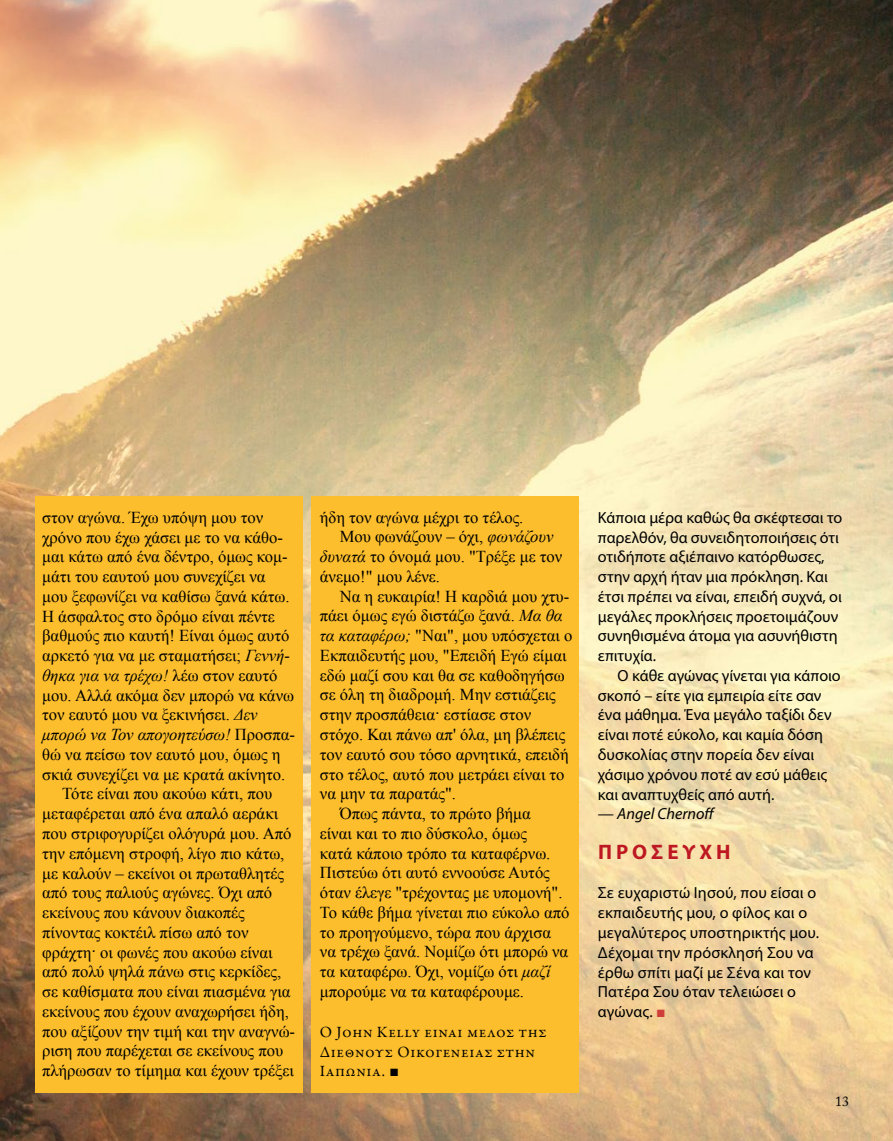
<style>
.page{position:relative;width:893px;height:1141px;background:#fff}
.page>*{position:absolute;margin:0;border:0;box-sizing:border-box;transform-origin:0 0}
.t1{font:700 21px "Myriad Pro";letter-spacing:.19em;color:#be1823}
.t2{font:16.62px "Times New Roman";color:#000}
.t3{font:italic 16.62px "Times New Roman";letter-spacing:-.005em;color:#000}
.t4{font:16.1px/19.8px "Myriad Pro";color:#000}
.t5{font:italic 16.1px "Myriad Pro";color:#000}
.t6{font:15.75px/19.8px "Garamond Premr Pro";letter-spacing:.04em;color:#000}
.t7{font:14px "Adobe Caslon Pro";color:#000}
.s1{font-style:italic}
.s2{font-style:normal}
.s3{font-family:"Arial"}
.s4{font-family:"Arial";font-size:15.75px;color:#cf3e39}
</style>
<div class="page">
<img style="left:0;top:0;width:893px;height:1141px">
<div style="left:35px;top:496px;width:268px;height:596px;background:#fcbe2c"></div>
<div style="left:311px;top:496px;width:268px;height:596px;background:#fcbe2c"></div>
<p class="t2" style="left:42px;top:506px;width:223px">στον αγώνα. Έχω υπόψη μου τον</p>
<p class="t2" style="left:42px;top:526px;width:242px">χρόνο που έχω χάσει με το να κάθο-</p>
<p class="t2" style="left:42px;top:546px;width:247px">μαι κάτω από ένα δέντρο, όμως κομ-</p>
<p class="t2" style="left:42px;top:565px;width:225px">μάτι του εαυτού μου συνεχίζει να</p>
<p class="t2" style="left:42px;top:585px;width:249px">μου ξεφωνίζει να καθίσω ξανά κάτω.</p>
<p class="t2" style="left:42px;top:605px;width:234px">Η άσφαλτος στο δρόμο είναι πέντε</p>
<p class="t2" style="left:42px;top:625px;width:249px">βαθμούς πιο καυτή! Είναι όμως αυτό</p>
<p class="t2" style="left:42px;top:644px;width:249px">αρκετό για να με σταματήσει; <span class="s1">Γεννή-</span></p>
<p class="t3" style="left:42px;top:664px;width:237px">θηκα για να τρέχω! <span class="s2">λέω στον εαυτό</span></p>
<p class="t2" style="left:42px;top:684px;width:253px">μου. Αλλά ακόμα δεν μπορώ να κάνω</p>
<p class="t2" style="left:42px;top:704px;width:217px">τον εαυτό μου να ξεκινήσει. <span class="s1">Δεν</span></p>
<p class="t3" style="left:42px;top:723px;width:254px">μπορώ να Τον απογοητεύσω! <span class="s2">Προσπα-</span></p>
<p class="t2" style="left:42px;top:743px;width:240px">θώ να πείσω τον εαυτό μου, όμως η</p>
<p class="t2" style="left:42px;top:763px;width:245px">σκιά συνεχίζει να με κρατά ακίνητο.</p>
<p class="t2" style="left:62px;top:783px;width:212px">Τότε είναι που ακούω κάτι, που</p>
<p class="t2" style="left:42px;top:802px;width:238px">μεταφέρεται από ένα απαλό αεράκι</p>
<p class="t2" style="left:42px;top:822px;width:251px">που στριφογυρίζει ολόγυρά μου. Από</p>
<p class="t2" style="left:42px;top:842px;width:244px">την επόμενη στροφή, λίγο πιο κάτω,</p>
<p class="t2" style="left:42px;top:862px;width:243px">με καλούν – εκείνοι οι πρωταθλητές</p>
<p class="t2" style="left:42px;top:882px;width:232px">από τους παλιούς αγώνες. Όχι από</p>
<p class="t2" style="left:42px;top:901px;width:204px">εκείνους που κάνουν διακοπές</p>
<p class="t2" style="left:42px;top:921px;width:208px">πίνοντας κοκτέιλ πίσω από τον</p>
<p class="t2" style="left:42px;top:941px;width:232px">φράχτη· οι φωνές που ακούω είναι</p>
<p class="t2" style="left:42px;top:961px;width:241px">από πολύ ψηλά πάνω στις κερκίδες,</p>
<p class="t2" style="left:42px;top:980px;width:250px">σε καθίσματα που είναι πιασμένα για</p>
<p class="t2" style="left:42px;top:1000px;width:248px">εκείνους που έχουν αναχωρήσει ήδη,</p>
<p class="t2" style="left:42px;top:1020px;width:255px">που αξίζουν την τιμή και την αναγνώ-</p>
<p class="t2" style="left:42px;top:1040px;width:243px">ριση που παρέχεται σε εκείνους που</p>
<p class="t2" style="left:42px;top:1059px;width:253px">πλήρωσαν το τίμημα και έχουν τρέξει</p>
<p class="t2" style="left:320px;top:506px;width:205px">ήδη τον αγώνα μέχρι το τέλος.</p>
<p class="t2" style="left:340px;top:526px;width:215px">Μου φωνάζουν – όχι, <span class="s1">φωνάζουν</span></p>
<p class="t2" style="left:320px;top:545px;width:244px"><span class="s1">δυνατά</span> το όνομά μου. "Τρέξε με τον</p>
<p class="t2" style="left:320px;top:565px;width:122px">άνεμο!" μου λένε.</p>
<p class="t2" style="left:340px;top:585px;width:231px">Να η ευκαιρία! Η καρδιά μου χτυ-</p>
<p class="t2" style="left:320px;top:605px;width:244px">πάει όμως εγώ διστάζω ξανά. <span class="s1">Μα θα</span></p>
<p class="t2" style="left:320px;top:624px;width:254px"><span class="s1">τα καταφέρω;</span> "Ναι", μου υπόσχεται ο</p>
<p class="t2" style="left:320px;top:644px;width:248px">Εκπαιδευτής μου, "Επειδή Εγώ είμαι</p>
<p class="t2" style="left:320px;top:664px;width:246px">εδώ μαζί σου και θα σε καθοδηγήσω</p>
<p class="t2" style="left:320px;top:684px;width:237px">σε όλη τη διαδρομή. Μην εστιάζεις</p>
<p class="t2" style="left:320px;top:703px;width:213px">στην προσπάθεια· εστίασε στον</p>
<p class="t2" style="left:320px;top:723px;width:247px">στόχο. Και πάνω απ' όλα, μη βλέπεις</p>
<p class="t2" style="left:320px;top:743px;width:250px">τον εαυτό σου τόσο αρνητικά, επειδή</p>
<p class="t2" style="left:320px;top:763px;width:246px">στο τέλος, αυτό που μετράει είναι το</p>
<p class="t2" style="left:320px;top:783px;width:138px">να μην τα παρατάς".</p>
<p class="t2" style="left:340px;top:802px;width:193px">Όπως πάντα, το πρώτο βήμα</p>
<p class="t2" style="left:320px;top:822px;width:209px">είναι και το πιο δύσκολο, όμως</p>
<p class="t2" style="left:320px;top:842px;width:232px">κατά κάποιο τρόπο τα καταφέρνω.</p>
<p class="t2" style="left:320px;top:862px;width:232px">Πιστεύω ότι αυτό εννοούσε Αυτός</p>
<p class="t2" style="left:320px;top:881px;width:244px">όταν έλεγε "τρέχοντας με υπομονή".</p>
<p class="t2" style="left:320px;top:901px;width:251px">Το κάθε βήμα γίνεται πιο εύκολο από</p>
<p class="t2" style="left:320px;top:921px;width:233px">το προηγούμενο, τώρα που άρχισα</p>
<p class="t2" style="left:320px;top:941px;width:250px">να τρέχω ξανά. Νομίζω ότι μπορώ να</p>
<p class="t2" style="left:320px;top:960px;width:232px">τα καταφέρω. Όχι, νομίζω ότι <span class="s1">μαζί</span></p>
<p class="t2" style="left:320px;top:980px;width:206px">μπορούμε να τα καταφέρουμε.</p>
<p class="t6" style="left:320px;top:1022px;width:228px">Ο John Kelly είναι μέλος της<br>Διεθνούς Οικογένειας στην<br>Ιαπωνία. <span class="s3">■</span></p>
<p class="t4" style="left:598px;top:507px;width:246px">Κάποια μέρα καθώς θα σκέφτεσαι το παρελθόν, θα συνειδητοποιήσεις ότι οτιδήποτε αξιέπαινο κατόρθωσες, στην αρχή ήταν μια πρόκληση. Και έτσι πρέπει να είναι, επειδή συχνά, οι μεγάλες προκλήσεις προετοιμάζουν συνηθισμένα άτομα για ασυνήθιστη επιτυχία.</p>
<p class="t4" style="left:598px;top:665px;width:244px;text-indent:20px">Ο κάθε αγώνας γίνεται για κάποιο σκοπό – είτε για εμπειρία είτε σαν ένα μάθημα. Ένα μεγάλο ταξίδι δεν είναι ποτέ εύκολο, και καμία δόση δυσκολίας στην πορεία δεν είναι χάσιμο χρόνου ποτέ αν εσύ μάθεις και αναπτυχθείς από αυτή.</p>
<p class="t5" style="left:598px;top:804px;width:119px"><span class="s2">—</span> Angel Chernoff</p>
<p class="t1" style="left:598px;top:838px;width:134px">ΠΡΟΣΕΥΧΉ</p>
<p class="t4" style="left:598px;top:883px;width:223px">Σε ευχαριστώ Ιησού, που είσαι ο εκπαιδευτής μου, ο φίλος και ο μεγαλύτερος υποστηρικτής μου.<br>Δέχομαι την πρόσκλησή Σου να έρθω σπίτι μαζί με Σένα και τον<br>Πατέρα Σου όταν τελειώσει ο αγώνας. <span class="s4">■</span></p>
<p class="t7" style="left:835px;top:1093px;width:15px">13</p>
</div>
